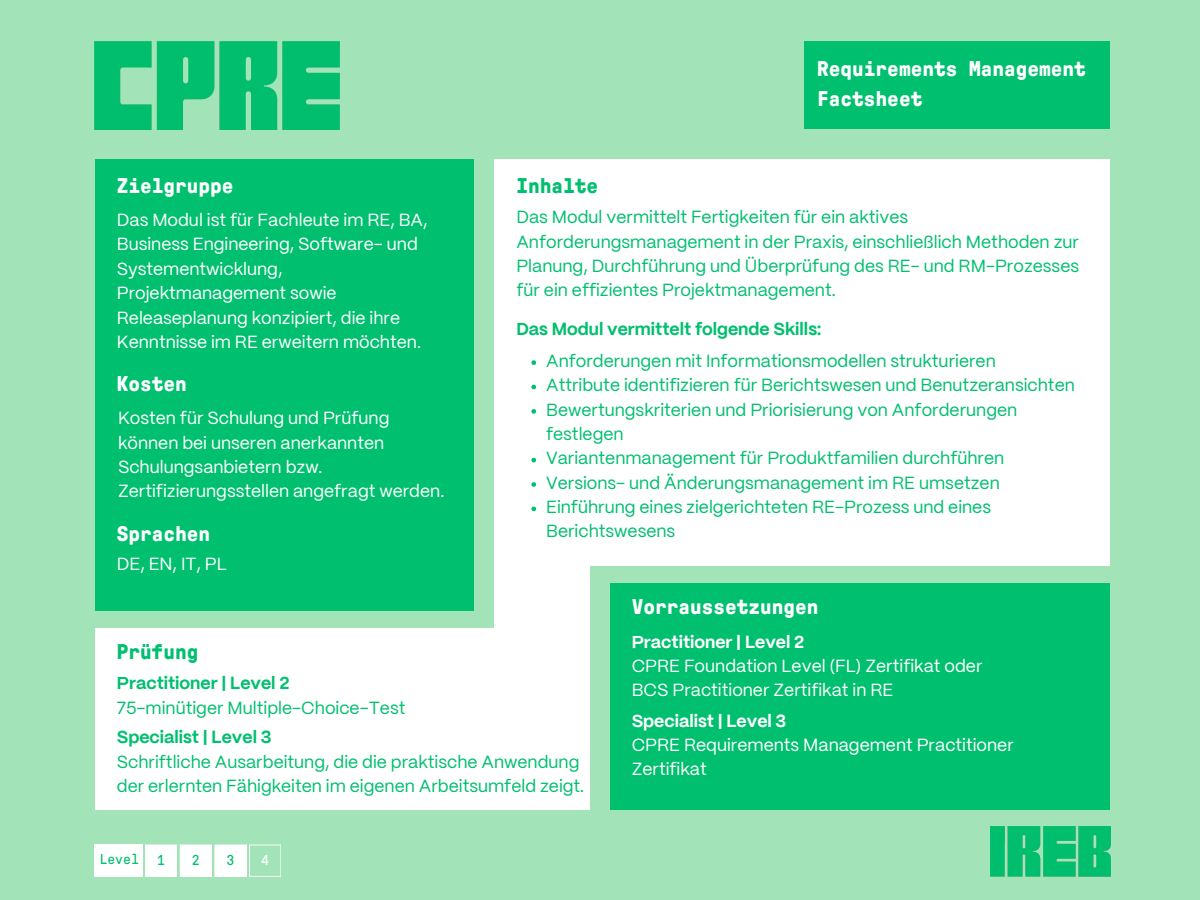
<style>
.page{position:relative;width:1200px;height:900px;background:#a2e4b8}
.page>*{position:absolute;margin:0;border:0;box-sizing:border-box;transform-origin:0 0}
.t1{font:700 21.25px "GT Pressura Mono";color:#fff}
.t2{font:700 21.25px "GT Pressura Mono";color:#00bf6f}
.t3{font:17.5px/24.4px "PP Mori";color:#00bf6f}
.t4{font:17.5px/24.4px "PP Mori";color:#fff}
.t5{font:700 17.5px "PP Mori";color:#00bf6f}
.t6{font:14.38px "GT Pressura Mono";color:#00bf6f}
.t7{font:14.38px "GT Pressura Mono";color:#fff}
.s1{font-weight:700}
</style>
<div class="page">
<img style="left:95px;top:41px;width:244px;height:89px">
<img style="left:990px;top:827px;width:120px;height:50px">
<div style="left:95px;top:159px;width:379px;height:451px;background:#00bf6f"></div>
<div style="left:494px;top:159px;width:616px;height:407px;background:#fff"></div>
<div style="left:95px;top:628px;width:494px;height:182px;background:#fff"></div>
<div style="left:494px;top:537px;width:95px;height:126px;background:#fff"></div>
<div style="left:610px;top:583px;width:500px;height:227px;background:#00bf6f"></div>
<svg style="left:531px;top:360px;width:5px;height:5px"></svg>
<svg style="left:531px;top:385px;width:5px;height:4px"></svg>
<svg style="left:531px;top:409px;width:5px;height:5px"></svg>
<svg style="left:531px;top:458px;width:5px;height:4px"></svg>
<svg style="left:531px;top:482px;width:5px;height:5px"></svg>
<svg style="left:531px;top:507px;width:5px;height:4px"></svg>
<svg style="left:95px;top:845px;width:186px;height:31px"></svg>
<div style="left:805px;top:41px;width:305px;height:88px;background:#00bf6f"></div>
<h2 class="t1" style="left:117px;top:176px;width:118px">Zielgruppe</h2>
<p class="t4" style="left:117px;top:209px;width:312px">Das Modul ist für Fachleute im RE, BA,<br>Business Engineering, Software- und<br>Systementwicklung,<br>Projektmanagement sowie<br>Releaseplanung konzipiert, die ihre<br>Kenntnisse im RE erweitern möchten.</p>
<p class="t1" style="left:117px;top:374px;width:72px">Kosten</p>
<h1 class="t4" style="left:118px;top:407px;width:328px">Kosten für Schulung und Prüfung können bei unseren anerkannten Schulungsanbietern bzw.<br>Zertifizierungsstellen angefragt werden.</h1>
<h4 class="t1" style="left:117px;top:524px;width:95px">Sprachen</h4>
<h4 class="t4" style="left:117px;top:553px;width:112px">DE, EN, IT, PL</h4>
<h4 class="t2" style="left:516px;top:176px;width:83px">Inhalte</h4>
<p class="t1" style="left:817px;top:59px;width:270px">Requirements Management</p>
<p class="t1" style="left:817px;top:89px;width:107px">Factsheet</p>
<h1 class="t3" style="left:516px;top:206px;width:564px">Das Modul vermittelt Fertigkeiten für ein aktives Anforderungsmanagement in der Praxis, einschließlich Methoden zur Planung, Durchführung und Überprüfung des RE- und RM-Prozesses für ein effizientes Projektmanagement.</h1>
<h3 class="t5" style="left:516px;top:322px;width:306px">Das Modul vermittelt folgende Skills:</h3>
<h1 class="t3" style="left:546px;top:350px;width:451px">Anforderungen mit Informationsmodellen strukturieren</h1>
<h1 class="t3" style="left:546px;top:374px;width:530px">Attribute identifizieren für Berichtswesen und Benutzeransichten</h1>
<h4 class="t3" style="left:546px;top:399px;width:473px">Bewertungskriterien und Priorisierung von Anforderungen festlegen</h4>
<h1 class="t3" style="left:546px;top:447px;width:460px">Variantenmanagement für Produktfamilien durchführen</h1>
<h4 class="t3" style="left:546px;top:472px;width:455px">Versions- und Änderungsmanagement im RE umsetzen</h4>
<h1 class="t3" style="left:546px;top:496px;width:446px">Einführung eines zielgerichteten RE-Prozess und eines<br>Berichtswesens</h1>
<h1 class="t1" style="left:632px;top:597px;width:188px">Vorraussetzungen</h1>
<p class="t2" style="left:117px;top:642px;width:83px">Prüfung</p>
<p class="t3" style="left:117px;top:672px;width:290px"><span class="s1">Practitioner | Level 2<br></span>75-minütiger Multiple-Choice-Test</p>
<p class="t3" style="left:117px;top:726px;width:469px"><span class="s1">Specialist | Level 3<br></span>Schriftliche Ausarbeitung, die die praktische Anwendung der erlernten Fähigkeiten im eigenen Arbeitsumfeld zeigt.</p>
<h1 class="t6" style="left:99px;top:853px;width:41px">Level</h1>
<h4 class="t6" style="left:157px;top:853px;width:9px">1</h4>
<h4 class="t6" style="left:192px;top:853px;width:9px">2</h4>
<p class="t6" style="left:227px;top:853px;width:9px">3</p>
<p class="t7" style="left:261px;top:853px;width:9px">4</p>
<p class="t4" style="left:632px;top:631px;width:352px"><span class="s1">Practitioner | Level 2<br></span>CPRE Foundation Level (FL) Zertifikat oder<br>BCS Practitioner Zertifikat in RE</p>
<p class="t4" style="left:632px;top:710px;width:384px"><span class="s1">Specialist | Level 3<br></span>CPRE Requirements Management Practitioner<br>Zertifikat</p>
</div>
